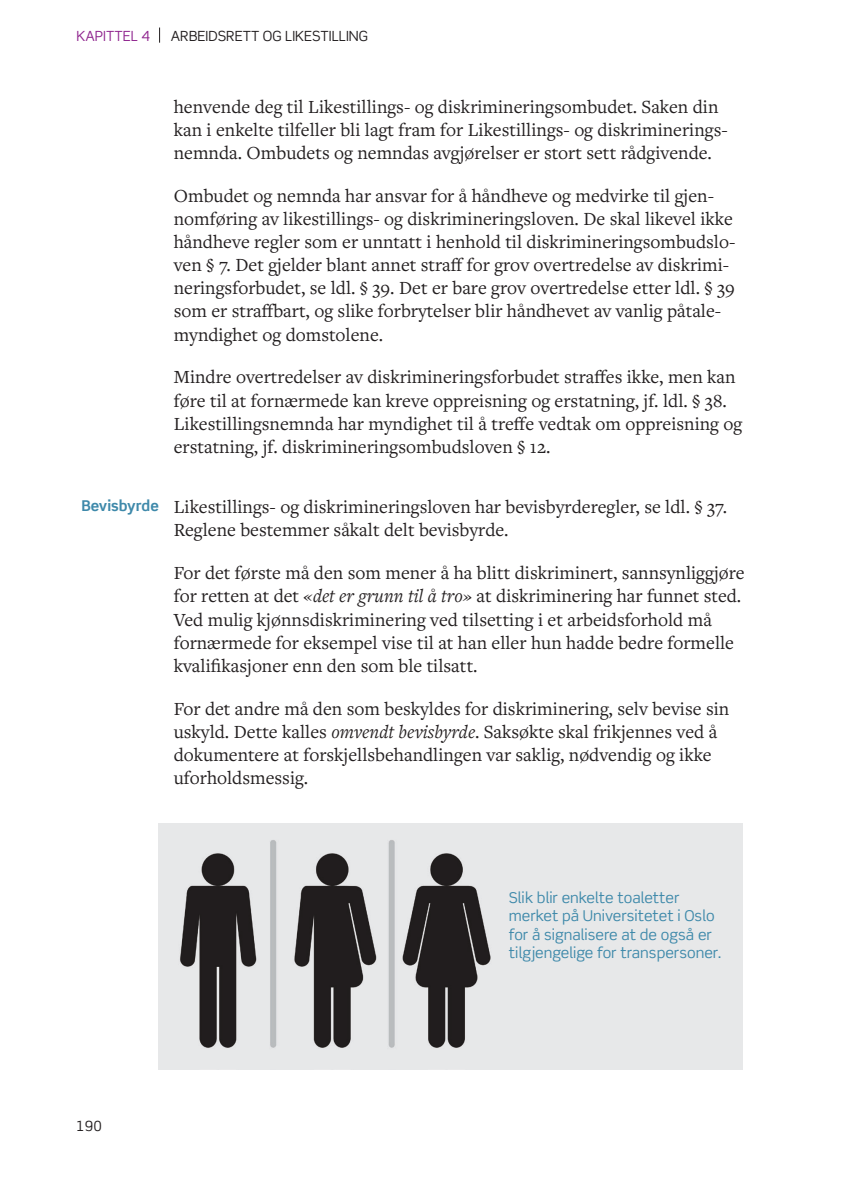
<style>
.page{position:relative;width:844px;height:1191px;background:#fff}
.page>*{position:absolute;margin:0;border:0;box-sizing:border-box;transform-origin:0 0}
.t1{font:19.25px/23.1px "Freight Text Pro";color:#231f20}
.t2{font:14.88px/18.4px "Scene Std";color:#3e89aa}
.t3{font:700 14.88px "Scene Std";color:#3e89aa}
.t4{font:14px "Scene Std";color:#231f20}
.t5{font:14px "Scene Std";color:#90268f}
.s1{font-style:italic}
</style>
<div class="page">
<svg style="left:159px;top:28px;width:1px;height:15px"></svg>
<img style="left:159px;top:823px;width:583px;height:246px">
<p class="t5" style="left:76px;top:27px;width:75px">KAPITTEL 4</p>
<p class="t4" style="left:171px;top:27px;width:199px">ARBEIDSRETT OG LIKESTILLING</p>
<p class="t1" style="left:174px;top:94px;width:555px">henvende deg til Likestillings- og diskrimineringsombudet. Saken din kan i enkelte tilfeller bli lagt fram for Likestillings- og diskriminerings&shy;nemnda. Ombudets og nemndas avgjørelser er stort sett rådgivende.</p>
<p class="t1" style="left:174px;top:183px;width:563px">Ombudet og nemnda har ansvar for å håndheve og medvirke til gjen&shy;nomføring av likestillings- og diskrimineringsloven. De skal likevel ikke håndheve regler som er unntatt i henhold til diskrimineringsombudslo&shy;ven § 7. Det gjelder blant annet straff for grov overtredelse av diskrimi&shy;neringsforbudet, se ldl. § 39. Det er bare grov overtredelse etter ldl. § 39 som er straffbart, og slike forbrytelser blir håndhevet av vanlig påtale&shy;myndighet og domstolene.</p>
<p class="t1" style="left:174px;top:365px;width:570px">Mindre overtredelser av diskrimineringsforbudet straffes ikke, men kan føre til at fornærmede kan kreve oppreisning og erstatning, jf. ldl. § 38.<br>Likestillingsnemnda har myndighet til å treffe vedtak om oppreisning og erstatning, jf. diskrimineringsombudsloven § 12.</p>
<p class="t3" style="left:81px;top:497px;width:79px">Bevisbyrde</p>
<p class="t1" style="left:174px;top:495px;width:554px">Likestillings- og diskrimineringsloven har bevisbyrderegler, se ldl. § 37.<br>Reglene bestemmer såkalt delt bevisbyrde.</p>
<p class="t1" style="left:174px;top:561px;width:572px">For det første må den som mener å ha blitt diskriminert, sannsynliggjøre for retten at det <span class="s1">«det er grunn til å tro»</span> at diskriminering har funnet sted.<br>Ved mulig kjønnsdiskriminering ved tilsetting i et arbeidsforhold må fornærmede for eksempel vise til at han eller hun hadde bedre formelle kvalifikasjoner enn den som ble tilsatt.</p>
<p class="t1" style="left:174px;top:696px;width:557px">For det andre må den som beskyldes for diskriminering, selv bevise sin uskyld. Dette kalles <span class="s1">omvendt bevisbyrde</span>. Saksøkte skal frikjennes ved å dokumentere at forskjellsbehandlingen var saklig, nødvendig og ikke uforholdsmessig.</p>
<p class="t2" style="left:508px;top:888px;width:214px">Slik blir enkelte toaletter merket på Universitetet i Oslo for å signalisere at de også er tilgjengelige for transpersoner.</p>
<p class="t4" style="left:76px;top:1117px;width:27px">190</p>
</div>
